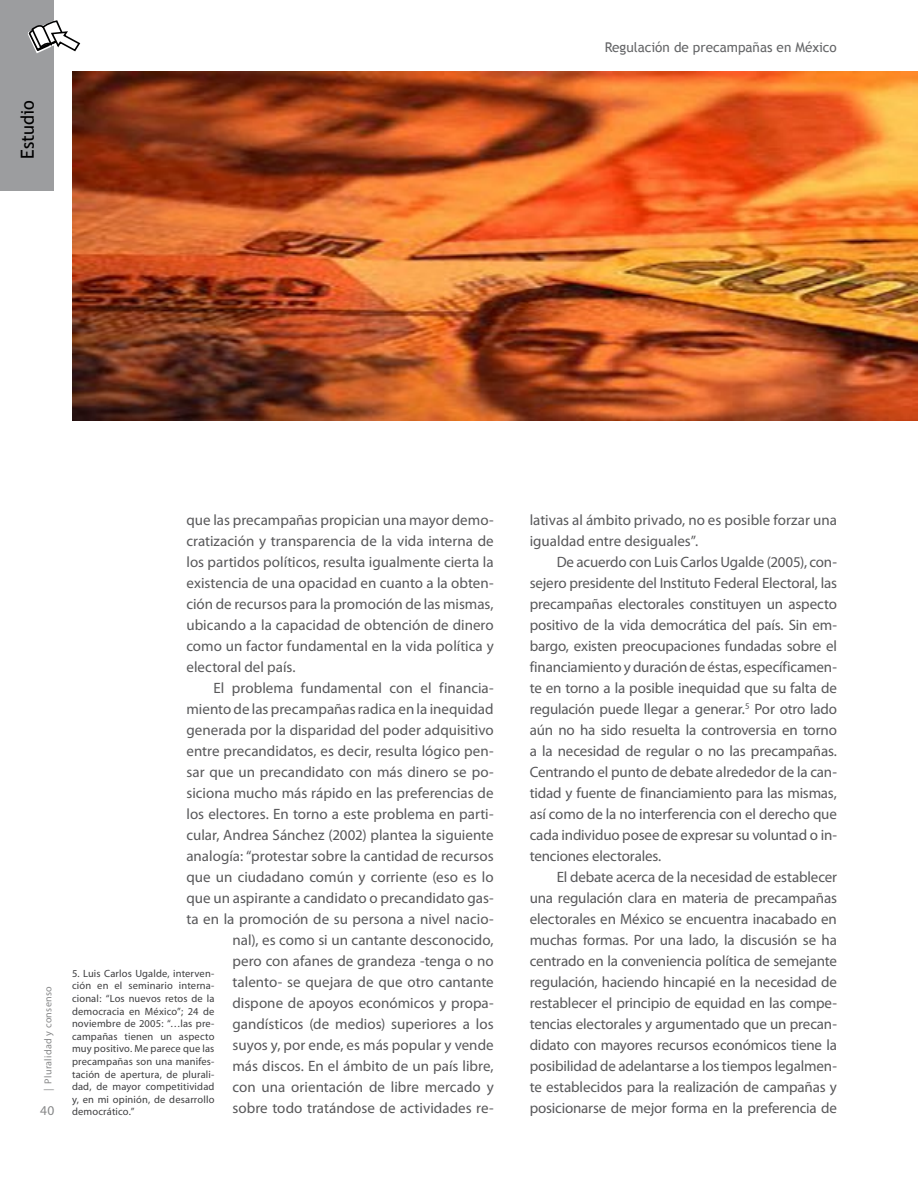
<style>
.page{position:relative;width:918px;height:1188px;background:#fff}
.page>*{position:absolute;margin:0;border:0;box-sizing:border-box;transform-origin:0 0}
.t1{font:18px "Trebuchet MS";color:#000}
.t2{font:15px/21px "Myriad Pro";color:#58585a;text-align:justify}
.t3{font:13.5px "Trebuchet MS";color:#646567}
.t4{font:13.5px "Myriad";color:#878889}
.t5{font:10.5px/12.6px "Myriad";letter-spacing:.015em;color:#3e3e40;text-align:justify}
.t6{font:10.2px "Myriad";letter-spacing:.03em;color:#878889}
</style>
<div class="page">
<div style="left:0;top:0;width:54px;height:190px;background:#9c9d9f"></div>
<svg style="left:28px;top:20px;width:52px;height:33px"></svg>
<img style="left:72px;top:72px;width:846px;height:349px">
<p class="t1" style="left:17px;top:159px;width:60px;rotate:-90deg">Estudio</p>
<p class="t3" style="left:605px;top:39px;width:233px">Regulación de precampañas en México</p>
<p class="t6" style="left:43px;top:1091px;width:107px;rotate:-90deg">| Pluralidad y consenso</p>
<p class="t4" style="left:40px;top:1104px;width:16px">40</p>
<p class="t2" style="left:186px;top:509px;width:309px">que las precampañas propician una mayor demo&shy;cratización y transparencia de la vida interna de los partidos políticos, resulta igualmente cierta la existencia de una opacidad en cuanto a la obten&shy;ción de recursos para la promoción de las mismas, ubicando a la capacidad de obtención de dinero como un factor fundamental en la vida política y electoral del país.</p>
<p class="t2" style="left:186px;top:677px;width:309px;text-align:right">El problema fundamental con el financia&shy;miento de las precampañas radica en la inequidad generada por la disparidad del poder adquisitivo entre precandidatos, es decir, resulta lógico pen&shy;sar que un precandidato con más dinero se po&shy;siciona mucho más rápido en las preferencias de los electores. En torno a este problema en parti&shy;cular, Andrea Sánchez (2002) plantea la siguiente analogía: “protestar sobre la cantidad de recursos que un ciudadano común y corriente (eso es lo que un aspirante a candidato o precandidato gas&shy;ta en la promoción de su persona a nivel nacio&shy;nal), es como si un cantante desconocido,<br>pero con afanes de grandeza -tenga o no talento- se quejara de que otro cantante dispone de apoyos económicos y propa&shy;gandísticos (de medios) superiores a los<br>suyos y, por ende, es más popular y vende<br>más discos. En el ámbito de un país libre,<br>con una orientación de libre mercado y<br>sobre todo tratándose de actividades re-</p>
<p class="t5" style="left:72px;top:968px;width:144px">5. Luis Carlos Ugalde, interven&shy;ción en el seminario interna&shy;cional: “Los nuevos retos de la democracia en México”; 24 de noviembre de 2005: “…las pre&shy;campañas tienen un aspecto muy positivo. Me parece que las precampañas son una manifes&shy;tación de apertura, de plurali&shy;dad, de mayor competitividad y, en mi opinión, de desarrollo democrático.”</p>
<p class="t2" style="left:530px;top:509px;width:309px">lativas al ámbito privado, no es posible forzar una igualdad entre desiguales”.</p>
<p class="t2" style="left:530px;top:551px;width:309px;text-indent:27px">De acuerdo con Luis Carlos Ugalde (2005), con&shy;sejero presidente del Instituto Federal Electoral, las precampañas electorales constituyen un aspecto positivo de la vida democrática del país. Sin em&shy;bargo, existen preocupaciones fundadas sobre el financiamiento y duración de éstas, específicamen&shy;te en torno a la posible inequidad que su falta de regulación puede llegar a generar.<sup>5</sup> Por otro lado aún no ha sido resuelta la controversia en torno a la necesidad de regular o no las precampañas.<br>Centrando el punto de debate alrededor de la can&shy;tidad y fuente de financiamiento para las mismas, así como de la no interferencia con el derecho que cada individuo posee de expresar su voluntad o in&shy;tenciones electorales.</p>
<p class="t2" style="left:530px;top:866px;width:309px;text-indent:27px">El debate acerca de la necesidad de establecer una regulación clara en materia de precampañas electorales en México se encuentra inacabado en muchas formas. Por una lado, la discusión se ha centrado en la conveniencia política de semejante regulación, haciendo hincapié en la necesidad de restablecer el principio de equidad en las compe&shy;tencias electorales y argumentado que un precan&shy;didato con mayores recursos económicos tiene la posibilidad de adelantarse a los tiempos legalmen&shy;te establecidos para la realización de campañas y posicionarse de mejor forma en la preferencia de</p>
</div>
